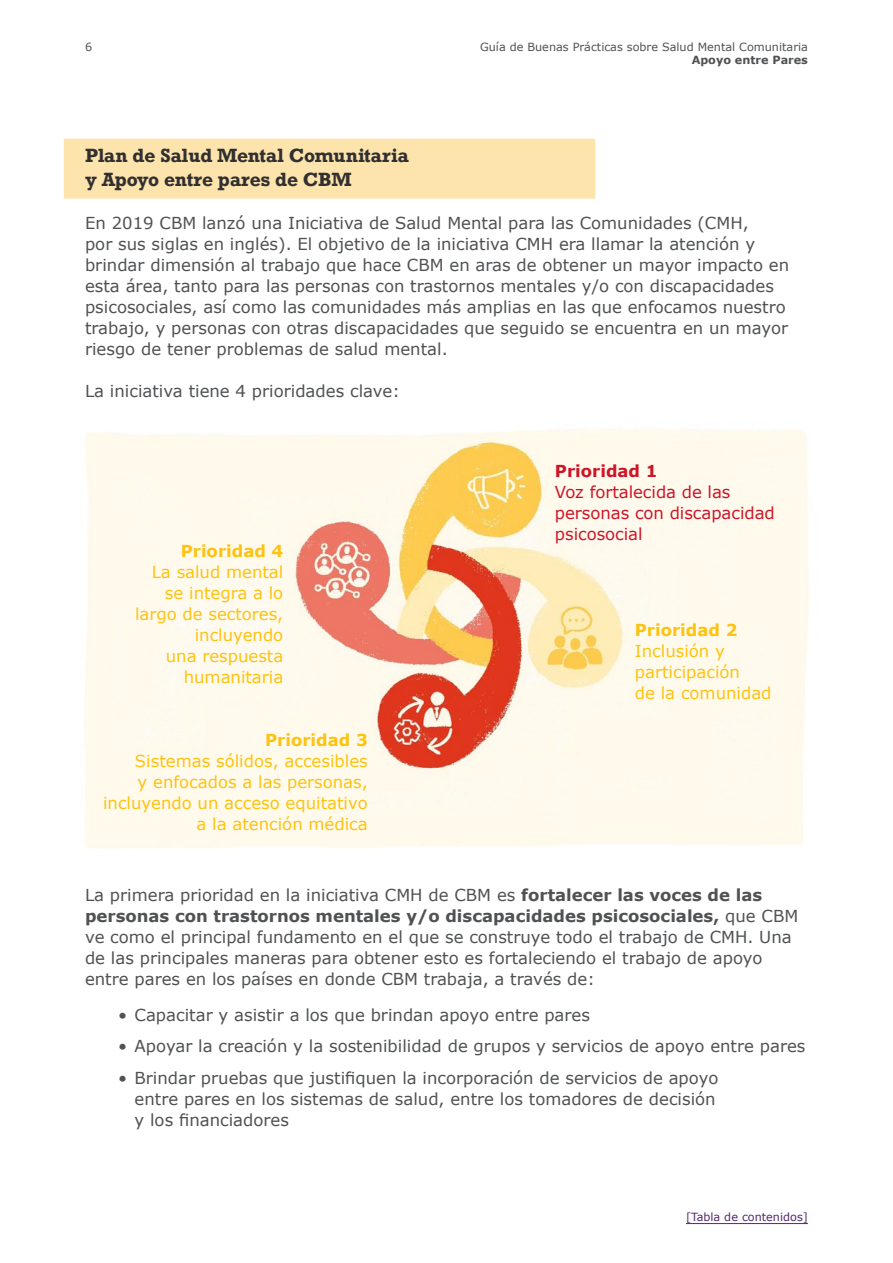
<style>
.page{position:relative;width:893px;height:1263px;background:#fff}
.page>*{position:absolute;margin:0;border:0;box-sizing:border-box;transform-origin:0 0}
.t1{font:700 18px/24px "Rockwell";color:#312f30}
.t2{font:16.5px/21px "Verdana";color:#4f5153}
.t3{font:16.5px/21px "Verdana";color:#fec210;text-align:right}
.t4{font:16.5px/21px "Verdana";letter-spacing:-.005em;color:#cd1527}
.t5{font:700 16.5px "Verdana";color:#fec210}
.t6{font:700 16.5px "Verdana";color:#cd1527}
.t7{font:11.25px "Verdana";color:#4f5153}
.t8{font:11.25px "Verdana";color:#552770}
.t9{font:700 11.25px "Verdana";color:#4f5153}
.s1{font-weight:700}
</style>
<div class="page">
<img style="left:84px;top:428px;width:725px;height:421px">
<div style="left:64px;top:139px;width:531px;height:60px;background:#fce4ac"></div>
<hr style="left:686px;top:1223px;width:122px;height:1px;background:#552770">
<p class="t7" style="left:85px;top:39px;width:9px">6</p>
<p class="t7" style="left:480px;top:39px;width:329px">Guía de Buenas Prácticas sobre Salud Mental Comunitaria</p>
<p class="t9" style="left:692px;top:52px;width:118px">Apoyo entre Pares</p>
<h4 class="t1" style="left:85px;top:144px;width:326px">Plan de Salud Mental Comunitaria y Apoyo entre pares de CBM</h4>
<p class="t2" style="left:85px;top:212px;width:706px">En 2019 CBM lanzó una Iniciativa de Salud Mental para las Comunidades (CMH,<br>por sus siglas en inglés). El objetivo de la iniciativa CMH era llamar la atención y brindar dimensión al trabajo que hace CBM en aras de obtener un mayor impacto en esta área, tanto para las personas con trastornos mentales y/o con discapacidades psicosociales, así como las comunidades más amplias en las que enfocamos nuestro trabajo, y personas con otras discapacidades que seguido se encuentra en un mayor riesgo de tener problemas de salud mental.</p>
<p class="t2" style="left:85px;top:380px;width:316px">La iniciativa tiene 4 prioridades clave:</p>
<p class="t5" style="left:181px;top:539px;width:104px">Prioridad 4</p>
<p class="t3" style="left:135px;top:561px;width:150px">La salud mental se integra a lo largo de sectores, incluyendo<br>una respuesta humanitaria</p>
<p class="t5" style="left:265px;top:729px;width:104px">Prioridad 3</p>
<p class="t3" style="left:103px;top:751px;width:266px">Sistemas sólidos, accesibles<br>y enfocados a las personas, incluyendo un acceso equitativo a la atención médica</p>
<p class="t6" style="left:555px;top:459px;width:104px">Prioridad 1</p>
<p class="t4" style="left:555px;top:481px;width:221px">Voz fortalecida de las personas con discapacidad psicosocial</p>
<p class="t5" style="left:635px;top:618px;width:104px">Prioridad 2</p>
<p class="t3" style="left:635px;top:640px;width:138px;text-align:left">Inclusión y participación<br>de la comunidad</p>
<p class="t2" style="left:85px;top:884px;width:715px">La primera prioridad en la iniciativa CMH de CBM es <span class="s1">fortalecer las voces de las personas con trastornos mentales y/o discapacidades psicosociales,</span> que CBM ve como el principal fundamento en el que se construye todo el trabajo de CMH. Una de las principales maneras para obtener esto es fortaleciendo el trabajo de apoyo entre pares en los países en donde CBM trabaja, a través de:</p>
<p class="t2" style="left:118px;top:1004px;width:473px">• Capacitar y asistir a los que brindan apoyo entre pares</p>
<p class="t2" style="left:118px;top:1036px;width:689px">• Apoyar la creación y la sostenibilidad de grupos y servicios de apoyo entre pares</p>
<p class="t2" style="left:118px;top:1067px;width:602px;text-align:right">• Brindar pruebas que justifiquen la incorporación de servicios de apoyo entre pares en los sistemas de salud, entre los tomadores de decisión</p>
<p class="t2" style="left:135px;top:1109px;width:156px">y los financiadores</p>
<p class="t8" style="left:686px;top:1209px;width:123px">[Tabla de contenidos]</p>
</div>
